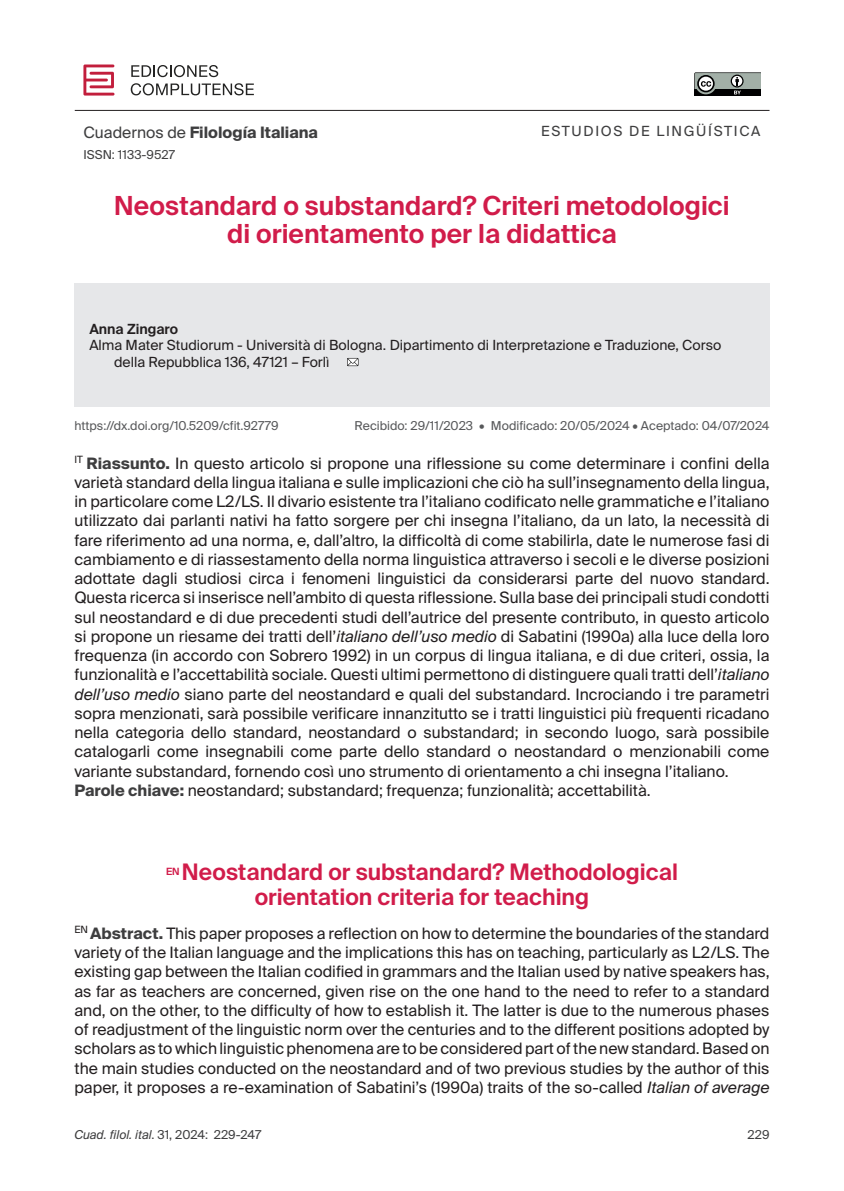
<style>
.page{position:relative;width:844px;height:1191px;background:#fff}
.page>*{position:absolute;margin:0;border:0;box-sizing:border-box;transform-origin:0 0}
.t1{font:600 26.25px/28px "Suisse Intl";color:#d11c4a;text-align:center}
.t2{font:600 22.75px/24.5px "Suisse Intl";color:#d11c4a}
.t3{font:15.75px/19.2px "Suisse Intl";color:#231f20}
.t4{font:700 15.75px "Suisse Intl";color:#3e3e3f}
.t5{font:14px/16.6px "Suisse Intl";color:#231f20}
.t6{font:14px "Suisse Intl";letter-spacing:.12em;color:#3e3e3f}
.t7{font:600 14px "Suisse Intl";color:#231f20}
.t8{font:12.25px "Suisse Intl";color:#57585a}
.t9{font:12.25px "Suisse Intl";color:#3e3e3f}
.t10{font:600 9.97px "Suisse Intl";color:#d11c4a}
.s1{font-weight:400}
.s2{font-weight:700;color:#3e3e3f}
.s3{font-style:italic}
</style>
<div class="page">
<hr style="left:75px;top:110px;width:694px;height:1px;background:#231f20">
<svg style="left:694px;top:72px;width:66px;height:23px;background:#767c78"></svg>
<svg style="left:83px;top:64px;width:31px;height:31px"></svg>
<svg style="left:131px;top:65px;width:87px;height:12px"></svg>
<svg style="left:131px;top:83px;width:123px;height:12px"></svg>
<div style="left:74px;top:283px;width:695px;height:124px;background:#e6e7e9"></div>
<svg style="left:347px;top:358px;width:11px;height:8px"></svg>
<p class="t4" style="left:83px;top:123px;width:236px"><span class="s1">Cuadernos de</span> Filología Italiana</p>
<p class="t9" style="left:83px;top:147px;width:93px">ISSN: 1133-9527</p>
<p class="t6" style="left:541px;top:123px;width:221px">ESTUDIOS DE LINGÜÍSTICA</p>
<h1 class="t1" style="left:114px;top:192px;width:616px">Neostandard o substandard? Criteri metodologici di orientamento per la didattica</h1>
<p class="t7" style="left:89px;top:321px;width:90px">Anna Zingaro</p>
<p class="t5" style="left:114px;top:337px;width:608px;text-indent:-25px">Alma Mater Studiorum - Università di Bologna. Dipartimento di Interpretazione e Traduzione, Corso della Repubblica 136, 47121 – Forlì</p>
<p class="t8" style="left:74px;top:418px;width:205px">https://dx.doi.org/10.5209/cfit.92779</p>
<p class="t3" style="left:74px;top:453px;width:696px"><sup>IT</sup> <span class="s2">Riassunto.</span> In questo articolo si propone una riflessione su come determinare i confini della varietà standard della lingua italiana e sulle implicazioni che ciò ha sull’insegnamento della lingua, in particolare come L2/LS. Il divario esistente tra l’italiano codificato nelle grammatiche e l’italiano utilizzato dai parlanti nativi ha fatto sorgere per chi insegna l’italiano, da un lato, la necessità di fare riferimento ad una norma, e, dall’altro, la difficoltà di come stabilirla, date le numerose fasi di cambiamento e di riassestamento della norma linguistica attraverso i secoli e le diverse posizioni adottate dagli studiosi circa i fenomeni linguistici da considerarsi parte del nuovo standard.<br>Questa ricerca si inserisce nell’ambito di questa riflessione. Sulla base dei principali studi condotti sul neostandard e di due precedenti studi dell’autrice del presente contributo, in questo articolo si propone un riesame dei tratti dell’<span class="s3">italiano dell’uso medio</span> di Sabatini (1990a) alla luce della loro frequenza (in accordo con Sobrero 1992) in un corpus di lingua italiana, e di due criteri, ossia, la funzionalità e l’accettabilità sociale. Questi ultimi permettono di distinguere quali tratti dell’<span class="s3">italiano dell’uso medio</span> siano parte del neostandard e quali del substandard. Incrociando i tre parametri sopra menzionati, sarà possibile verificare innanzitutto se i tratti linguistici più frequenti ricadano nella categoria dello standard, neostandard o substandard; in secondo luogo, sarà possibile catalogarli come insegnabili come parte dello standard o neostandard o menzionabili come variante substandard, fornendo così uno strumento di orientamento a chi insegna l’italiano.<br><span class="s2">Parole chiave:</span> neostandard; substandard; frequenza; funzionalità; accettabilità.</p>
<p class="t8" style="left:354px;top:418px;width:416px">Recibido: 29/11/2023 • Modificado: 20/05/2024 • Aceptado: 04/07/2024</p>
<p class="t10" style="left:166px;top:865px;width:15px">EN</p>
<h2 class="t2" style="left:255px;top:860px;width:424px;text-indent:-73px">Neostandard or substandard? Methodological orientation criteria for teaching</h2>
<p class="t3" style="left:74px;top:924px;width:696px;text-align:justify"><sup>EN</sup> <span class="s2">Abstract.</span> This paper proposes a reflection on how to determine the boundaries of the standard variety of the Italian language and the implications this has on teaching, particularly as L2/LS. The existing gap between the Italian codified in grammars and the Italian used by native speakers has, as far as teachers are concerned, given rise on the one hand to the need to refer to a standard and, on the other, to the difficulty of how to establish it. The latter is due to the numerous phases of readjustment of the linguistic norm over the centuries and to the different positions adopted by scholars as to which linguistic phenomena are to be considered part of the new standard. Based on the main studies conducted on the neostandard and of two previous studies by the author of this paper, it proposes a re-examination of Sabatini’s (1990a) traits of the so-called <span class="s3">Italian of average</span></p>
<p class="t9" style="left:74px;top:1127px;width:188px"><span class="s3">Cuad. filol. ital</span>. 31, 2024: 229-247</p>
<p class="t9" style="left:747px;top:1127px;width:23px">229</p>
</div>
